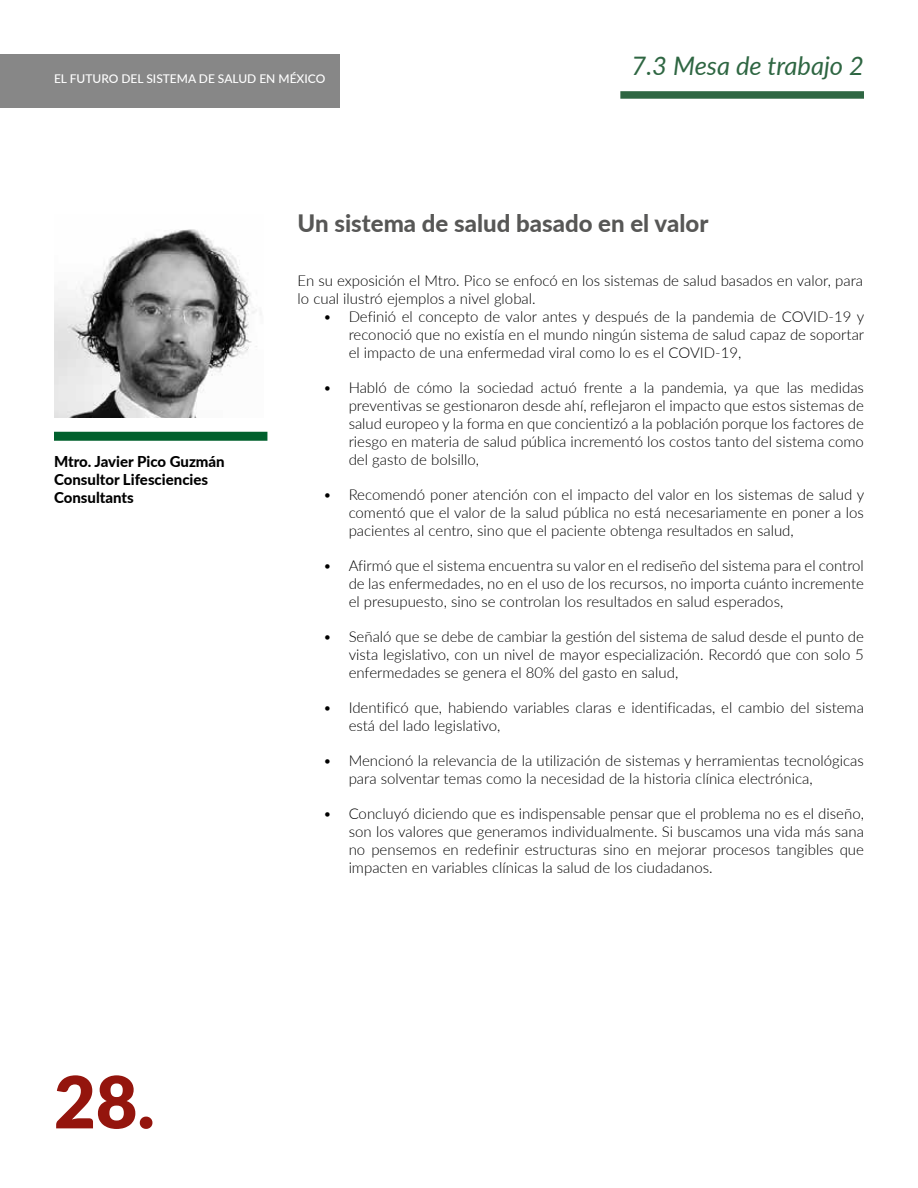
<style>
.page{position:relative;width:918px;height:1188px;background:#fff}
.page>*{position:absolute;margin:0;border:0;box-sizing:border-box;transform-origin:0 0}
.t1{font:900 72px "Lato";color:#94150d}
.t2{font:italic 25.5px "Lato";color:#2e6642}
.t3{font:800 24px "Lato";color:#575756}
.t4{font:300 15px/18px "Lato";color:#000;text-align:justify}
.t5{font:800 15px/18px "Lato";color:#000}
.t6{font:500 12px "Lato";color:#fff}
</style>
<div class="page">
<div style="left:0;top:54px;width:340px;height:53px;background:#878787"></div>
<img style="left:54px;top:229px;width:207px;height:188px">
<div style="left:54px;top:432px;width:213px;height:9px;background:#01602d"></div>
<div style="left:620px;top:91px;width:244px;height:8px;background:#2e6642"></div>
<p class="t6" style="left:54px;top:70px;width:273px">EL FUTURO DEL SISTEMA DE SALUD EN MÉXICO</p>
<h2 class="t2" style="left:632px;top:47px;width:234px">7.3 Mesa de trabajo 2</h2>
<p class="t5" style="left:54px;top:452px;width:172px">Mtro. Javier Pico Guzmán<br>Consultor Lifesciencies<br>Consultants</p>
<h3 class="t3" style="left:298px;top:205px;width:412px">Un sistema de salud basado en el valor</h3>
<p class="t4" style="left:298px;top:271px;width:567px">En su exposición el Mtro. Pico se enfocó en los sistemas de salud basados en valor, para lo cual ilustró ejemplos a nivel global.</p>
<p class="t4" style="left:349px;top:307px;width:517px;text-indent:-26px">• Definió el concepto de valor antes y después de la pandemia de COVID-19 y reconoció que no existía en el mundo ningún sistema de salud capaz de soportar el impacto de una enfermedad viral como lo es el COVID-19,</p>
<p class="t4" style="left:349px;top:378px;width:517px;text-indent:-26px">• Habló de cómo la sociedad actuó frente a la pandemia, ya que las medidas preventivas se gestionaron desde ahí, reflejaron el impacto que estos sistemas de salud europeo y la forma en que concientizó a la población porque los factores de riesgo en materia de salud pública incrementó los costos tanto del sistema como del gasto de bolsillo,</p>
<p class="t4" style="left:349px;top:485px;width:517px;text-indent:-26px">• Recomendó poner atención con el impacto del valor en los sistemas de salud y comentó que el valor de la salud pública no está necesariamente en poner a los pacientes al centro, sino que el paciente obtenga resultados en salud,</p>
<p class="t4" style="left:349px;top:556px;width:517px;text-indent:-26px">• Afirmó que el sistema encuentra su valor en el rediseño del sistema para el control de las enfermedades, no en el uso de los recursos, no importa cuánto incremente el presupuesto, sino se controlan los resultados en salud esperados,</p>
<p class="t4" style="left:349px;top:627px;width:517px;text-indent:-26px">• Señaló que se debe de cambiar la gestión del sistema de salud desde el punto de vista legislativo, con un nivel de mayor especialización. Recordó que con solo 5 enfermedades se genera el 80% del gasto en salud,</p>
<p class="t4" style="left:349px;top:698px;width:517px;text-indent:-26px">• Identificó que, habiendo variables claras e identificadas, el cambio del sistema está del lado legislativo,</p>
<p class="t4" style="left:349px;top:751px;width:517px;text-indent:-26px">• Mencionó la relevancia de la utilización de sistemas y herramientas tecnológicas para solventar temas como la necesidad de la historia clínica electrónica,</p>
<p class="t4" style="left:349px;top:804px;width:517px;text-indent:-26px">• Concluyó diciendo que es indispensable pensar que el problema no es el diseño, son los valores que generamos individualmente. Si buscamos una vida más sana no pensemos en redefinir estructuras sino en mejorar procesos tangibles que impacten en variables clínicas la salud de los ciudadanos.</p>
<h1 class="t1" style="left:54px;top:1048px;width:102px">28.</h1>
</div>
